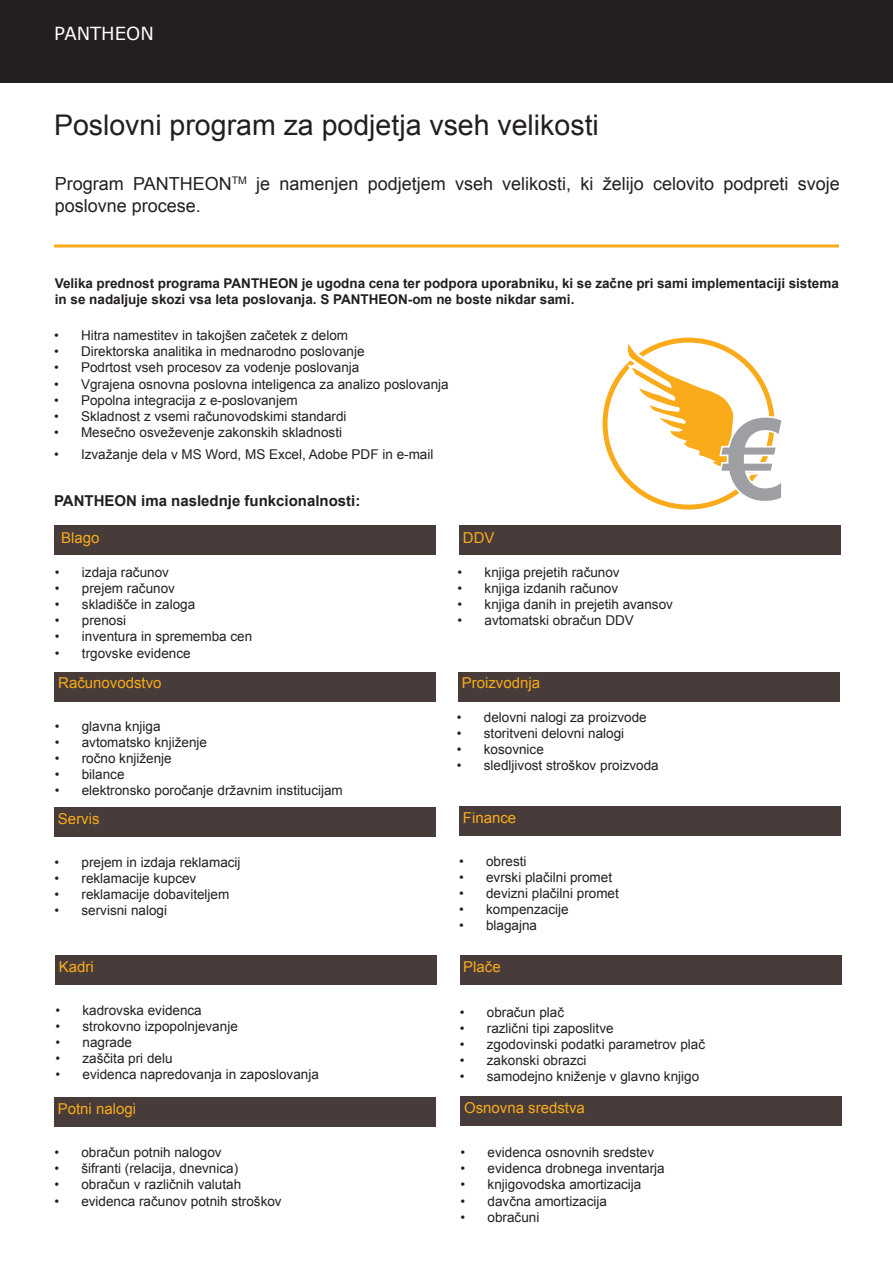
<style>
.page{position:relative;width:893px;height:1263px;background:#fff}
.page>*{position:absolute;margin:0;border:0;box-sizing:border-box;transform-origin:0 0}
.t1{font:28.5px "Arial";color:#231f20}
.t2{font:18px/21.6px "Arial";color:#231f20}
.t3{font:18px "Verdana";color:#fff}
.t4{font:15px "Arial";color:#faab1a}
.t5{font:700 15px "Arial";color:#231f20}
.t6{font:13.5px "Arial";color:#231f20}
.t7{font:700 13.5px/16.2px "Arial";color:#231f20}
</style>
<div class="page">
<div style="left:0;top:0;width:893px;height:82px;background:#231f20"></div>
<hr style="left:54px;top:245px;width:785px;height:3px;background:#faab1a">
<div style="left:55px;top:672px;width:381px;height:30px;background:#473c39"></div>
<div style="left:459px;top:526px;width:381px;height:29px;background:#473c39"></div>
<div style="left:458px;top:672px;width:381px;height:30px;background:#473c39"></div>
<div style="left:459px;top:806px;width:381px;height:29px;background:#473c39"></div>
<svg style="left:623px;top:338px;width:159px;height:165px"></svg>
<div style="left:54px;top:807px;width:382px;height:29px;background:#473c39"></div>
<div style="left:55px;top:955px;width:382px;height:29px;background:#473c39"></div>
<div style="left:460px;top:955px;width:381px;height:30px;background:#473c39"></div>
<div style="left:54px;top:1097px;width:382px;height:30px;background:#473c39"></div>
<div style="left:460px;top:1096px;width:382px;height:29px;background:#473c39"></div>
<div style="left:54px;top:525px;width:382px;height:30px;background:#473c39"></div>
<p class="t3" style="left:54px;top:22px;width:101px">PANTHEON</p>
<p class="t1" style="left:54px;top:106px;width:546px">Poslovni program za podjetja vseh velikosti</p>
<p class="t2" style="left:55px;top:173px;width:786px">Program PANTHEON<sup>TM</sup> je namenjen podjetjem vseh velikosti, ki želijo celovito podpreti svoje poslovne procese.</p>
<p class="t7" style="left:55px;top:275px;width:786px">Velika prednost programa PANTHEON je ugodna cena ter podpora uporabniku, ki se začne pri sami implementaciji sistema in se nadaljuje skozi vsa leta poslovanja. S PANTHEON-om ne boste nikdar sami.</p>
<p class="t6" style="left:54px;top:326px;width:296px">• Hitra namestitev in takojšen začetek z delom</p>
<p class="t6" style="left:54px;top:343px;width:312px">• Direktorska analitika in mednarodno poslovanje</p>
<p class="t6" style="left:54px;top:359px;width:307px">• Podrtost vseh procesov za vodenje poslovanja</p>
<p class="t6" style="left:54px;top:375px;width:396px">• Vgrajena osnovna poslovna inteligenca za analizo poslovanja</p>
<p class="t6" style="left:54px;top:391px;width:245px">• Popolna integracija z e-poslovanjem</p>
<p class="t6" style="left:54px;top:407px;width:294px">• Skladnost z vsemi računovodskimi standardi</p>
<p class="t6" style="left:54px;top:424px;width:290px">• Mesečno osveževenje zakonskih skladnosti</p>
<p class="t6" style="left:54px;top:445px;width:381px">• Izvažanje dela v MS Word, MS Excel, Adobe PDF in e-mail</p>
<p class="t5" style="left:54px;top:490px;width:308px">PANTHEON ima naslednje funkcionalnosti:</p>
<p class="t4" style="left:61px;top:527px;width:40px">Blago</p>
<p class="t6" style="left:55px;top:563px;width:116px">• izdaja računov</p>
<p class="t6" style="left:55px;top:579px;width:122px">• prejem računov</p>
<p class="t6" style="left:55px;top:595px;width:142px">• skladišče in zaloga</p>
<p class="t6" style="left:55px;top:612px;width:73px">• prenosi</p>
<p class="t6" style="left:55px;top:628px;width:199px">• inventura in sprememba cen</p>
<p class="t6" style="left:55px;top:644px;width:137px">• trgovske evidence</p>
<p class="t4" style="left:58px;top:673px;width:105px">Računovodstvo</p>
<p class="t6" style="left:55px;top:717px;width:107px">• glavna knjiga</p>
<p class="t6" style="left:55px;top:733px;width:154px">• avtomatsko knjiženje</p>
<p class="t6" style="left:55px;top:749px;width:119px">• ročno knjiženje</p>
<p class="t6" style="left:55px;top:766px;width:71px">• bilance</p>
<p class="t6" style="left:55px;top:782px;width:290px">• elektronsko poročanje državnim institucijam</p>
<p class="t4" style="left:58px;top:809px;width:43px">Servis</p>
<p class="t6" style="left:55px;top:853px;width:188px">• prejem in izdaja reklamacij</p>
<p class="t6" style="left:55px;top:869px;width:143px">• reklamacije kupcev</p>
<p class="t6" style="left:55px;top:885px;width:176px">• reklamacije dobaviteljem</p>
<p class="t6" style="left:55px;top:902px;width:114px">• servisni nalogi</p>
<p class="t4" style="left:463px;top:527px;width:33px">DDV</p>
<p class="t6" style="left:458px;top:563px;width:164px">• knjiga prejetih računov</p>
<p class="t6" style="left:458px;top:579px;width:162px">• knjiga izdanih računov</p>
<p class="t6" style="left:458px;top:595px;width:217px">• knjiga danih in prejetih avansov</p>
<p class="t6" style="left:458px;top:612px;width:178px">• avtomatski obračun DDV</p>
<p class="t4" style="left:462px;top:673px;width:80px">Proizvodnja</p>
<p class="t6" style="left:457px;top:708px;width:191px">• delovni nalogi za proizvode</p>
<p class="t6" style="left:457px;top:724px;width:169px">• storitveni delovni nalogi</p>
<p class="t6" style="left:457px;top:740px;width:89px">• kosovnice</p>
<p class="t6" style="left:457px;top:757px;width:203px">• sledljivost stroškov proizvoda</p>
<p class="t4" style="left:463px;top:808px;width:55px">Finance</p>
<p class="t6" style="left:459px;top:852px;width:69px">• obresti</p>
<p class="t6" style="left:459px;top:868px;width:155px">• evrski plačilni promet</p>
<p class="t6" style="left:459px;top:884px;width:161px">• devizni plačilni promet</p>
<p class="t6" style="left:459px;top:901px;width:111px">• kompenzacije</p>
<p class="t6" style="left:459px;top:917px;width:80px">• blagajna</p>
<p class="t4" style="left:59px;top:957px;width:37px">Kadri</p>
<p class="t6" style="left:56px;top:1001px;width:148px">• kadrovska evidenca</p>
<p class="t6" style="left:56px;top:1017px;width:184px">• strokovno izpopolnjevanje</p>
<p class="t6" style="left:56px;top:1033px;width:78px">• nagrade</p>
<p class="t6" style="left:56px;top:1049px;width:119px">• zaščita pri delu</p>
<p class="t6" style="left:56px;top:1066px;width:265px">• evidenca napredovanja in zaposlovanja</p>
<p class="t4" style="left:58px;top:1099px;width:80px">Potni nalogi</p>
<p class="t6" style="left:54px;top:1143px;width:169px">• obračun potnih nalogov</p>
<p class="t6" style="left:54px;top:1159px;width:185px">• šifranti (relacija, dnevnica)</p>
<p class="t6" style="left:54px;top:1176px;width:188px">• obračun v različnih valutah</p>
<p class="t6" style="left:54px;top:1192px;width:229px">• evidenca računov potnih stroškov</p>
<p class="t4" style="left:463px;top:957px;width:39px">Plače</p>
<p class="t6" style="left:460px;top:1003px;width:106px">• obračun plač</p>
<p class="t6" style="left:460px;top:1019px;width:155px">• različni tipi zaposlitve</p>
<p class="t6" style="left:460px;top:1035px;width:247px">• zgodovinski podatki parametrov plač</p>
<p class="t6" style="left:460px;top:1052px;width:128px">• zakonski obrazci</p>
<p class="t6" style="left:460px;top:1068px;width:241px">• samodejno kniženje v glavno knjigo</p>
<p class="t4" style="left:464px;top:1098px;width:122px">Osnovna sredstva</p>
<p class="t6" style="left:461px;top:1143px;width:195px">• evidenca osnovnih sredstev</p>
<p class="t6" style="left:461px;top:1159px;width:206px">• evidenca drobnega inventarja</p>
<p class="t6" style="left:461px;top:1176px;width:182px">• knjigovodska amortizacija</p>
<p class="t6" style="left:461px;top:1192px;width:148px">• davčna amortizacija</p>
<p class="t6" style="left:461px;top:1208px;width:80px">• obračuni</p>
</div>
